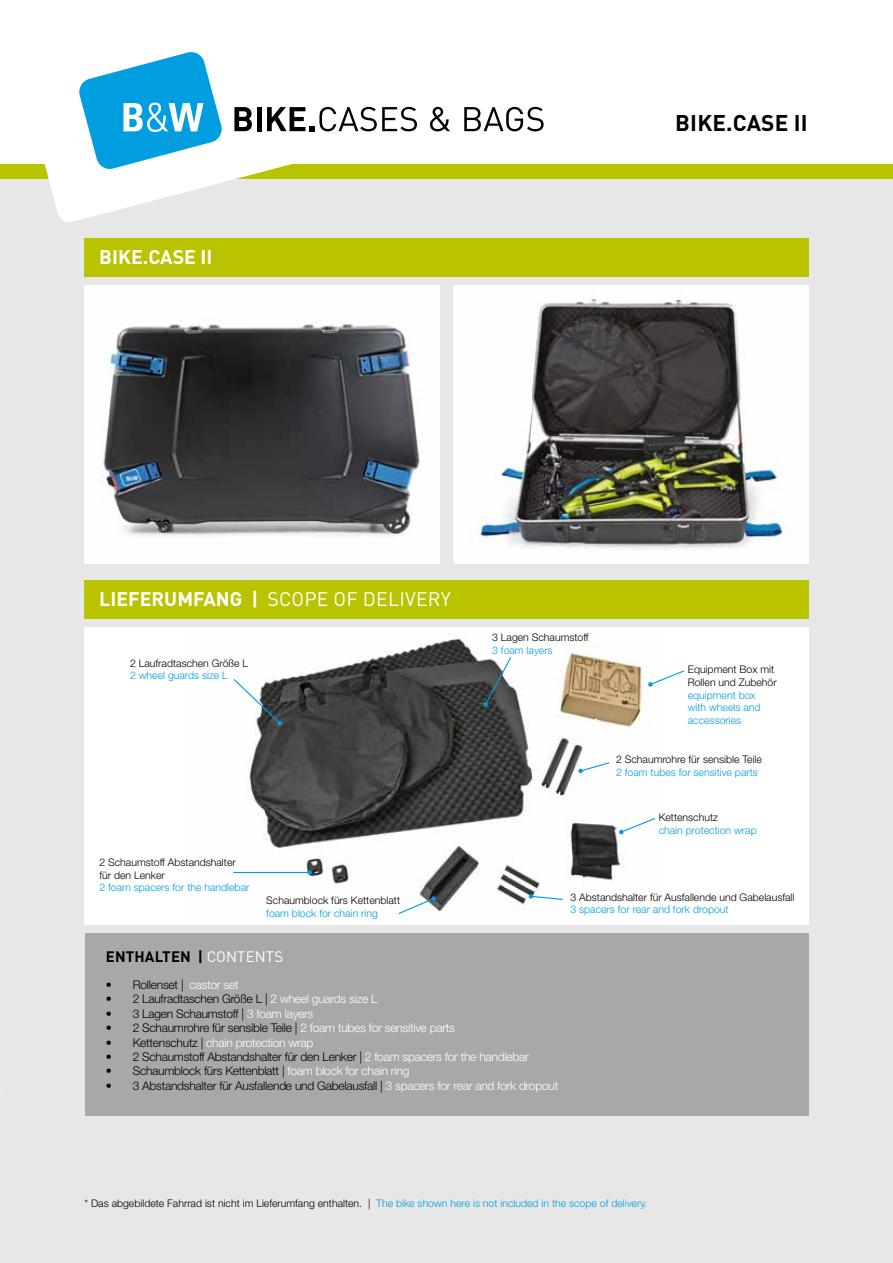
<style>
.page{position:relative;width:893px;height:1263px;background:#e7e7e8}
.page>*{position:absolute;margin:0;border:0;box-sizing:border-box;transform-origin:0 0}
.t1{font:700 22.5px "DINOT";letter-spacing:.01em;color:#000}
.t2{font:19.5px "DINOT";letter-spacing:.01em;color:#fff}
.t3{font:700 19.5px "DINOT";color:#fff}
.t4{font:700 15px "DINOT";letter-spacing:.01em;color:#000}
.t5{font:300 12px "Helvetica Neue LT Std";letter-spacing:-.02em;color:#000}
.t6{font:300 12px "Helvetica Neue LT Std";letter-spacing:-.02em;color:#fff}
.t7{font:300 10.5px/12.6px "Helvetica Neue LT Std";color:#000}
.t8{font:300 10.5px/12.6px "Helvetica Neue LT Std";color:#009ee0}
.s1{font-weight:700}
.s2{font-weight:400;color:#fff}
.s3{color:#fff}
.s4{color:#000}
.s5{color:#009ee0}
</style>
<div class="page">
<div style="left:0;top:0;width:893px;height:170px;background:#fff"></div>
<div style="left:0;top:164px;width:893px;height:15px;background:#bac300"></div>
<svg style="left:44px;top:107px;width:271px;height:115px;fill:#fff"></svg>
<svg style="left:79px;top:52px;width:144px;height:117px"></svg>
<svg style="left:234px;top:107px;width:18px;height:24px"></svg>
<hr style="left:257px;top:107px;width:4px;height:24px;background:#000">
<svg style="left:267px;top:107px;width:150px;height:24px"></svg>
<svg style="left:430px;top:107px;width:20px;height:24px"></svg>
<svg style="left:464px;top:107px;width:80px;height:24px"></svg>
<div style="left:84px;top:238px;width:724px;height:39px;background:#bac300"></div>
<div style="left:84px;top:580px;width:724px;height:39px;background:#bac300"></div>
<div style="left:85px;top:933px;width:723px;height:182px;background:#a7a8aa"></div>
<div style="left:84px;top:627px;width:724px;height:297px;background:#fff"></div>
<img style="left:233px;top:634px;width:409px;height:277px">
<div style="left:84px;top:286px;width:356px;height:278px;background:#fff"></div>
<img style="left:100px;top:320px;width:320px;height:216px">
<img style="left:454px;top:286px;width:354px;height:274px">
<hr style="left:233px;top:872px;width:77px;height:1px;background:#009ee0">
<svg style="left:307px;top:870px;width:5px;height:5px"></svg>
<svg style="left:233px;top:678px;width:49px;height:47px"></svg>
<svg style="left:483px;top:656px;width:29px;height:51px"></svg>
<svg style="left:578px;top:761px;width:33px;height:12px"></svg>
<svg style="left:619px;top:817px;width:37px;height:18px"></svg>
<svg style="left:528px;top:894px;width:36px;height:7px"></svg>
<svg style="left:397px;top:896px;width:39px;height:18px"></svg>
<svg style="left:648px;top:670px;width:37px;height:17px"></svg>
<h2 class="t3" style="left:99px;top:244px;width:115px">BIKE.CASE II</h2>
<h1 class="t1" style="left:675px;top:108px;width:134px">BIKE.CASE II</h1>
<h2 class="t2" style="left:99px;top:587px;width:353px"><span class="s1">LIEFERUMFANG |</span> SCOPE OF DELIVERY</h2>
<p class="t7" style="left:130px;top:656px;width:120px">2 Laufradtaschen Größe L</p>
<p class="t8" style="left:130px;top:669px;width:99px">2 wheel guards size L</p>
<p class="t7" style="left:99px;top:856px;width:138px">2 Schaumstoff Abstandshalter für den Lenker</p>
<p class="t8" style="left:99px;top:881px;width:151px">2 foam spacers for the handlebar</p>
<p class="t7" style="left:266px;top:894px;width:135px">Schaumblock fürs Kettenblatt</p>
<p class="t8" style="left:266px;top:907px;width:113px">foam block for chain ring</p>
<p class="t7" style="left:492px;top:631px;width:98px">3 Lagen Schaumstoff</p>
<p class="t8" style="left:492px;top:643px;width:62px">3 foam layers</p>
<p class="t7" style="left:688px;top:663px;width:90px">Equipment Box mit<br>Rollen und Zubehör</p>
<p class="t8" style="left:688px;top:688px;width:74px">equipment box with wheels and accessories</p>
<p class="t7" style="left:616px;top:753px;width:147px">2 Schaumrohre für sensible Teile</p>
<p class="t8" style="left:616px;top:765px;width:143px">2 foam tubes for sensitive parts</p>
<p class="t7" style="left:659px;top:811px;width:61px">Kettenschutz</p>
<p class="t8" style="left:659px;top:823px;width:100px">chain protection wrap</p>
<p class="t7" style="left:570px;top:890px;width:226px">3 Abstandshalter für Ausfallende und Gabelausfall</p>
<p class="t8" style="left:570px;top:903px;width:160px">3 spacers for rear and fork dropout</p>
<p class="t4" style="left:106px;top:947px;width:179px">ENTHALTEN | <span class="s2">CONTENTS</span></p>
<p class="t5" style="left:106px;top:977px;width:134px">• Rollenset | <span class="s3">castor set</span></p>
<p class="t5" style="left:106px;top:992px;width:273px">• 2 Laufradtaschen Größe L | <span class="s3">2 wheel guards size L</span></p>
<p class="t5" style="left:106px;top:1006px;width:209px">• 3 Lagen Schaumstoff | <span class="s3">3 foam layers</span></p>
<p class="t5" style="left:106px;top:1020px;width:351px">• 2 Schaumrohre für sensible Teile | <span class="s3">2 foam tubes for sensitive parts</span></p>
<p class="t6" style="left:106px;top:1035px;width:209px"><span class="s4">• Kettenschutz |</span> chain protection wrap</p>
<p class="t5" style="left:106px;top:1049px;width:425px">• 2 Schaumstoff Abstandshalter für den Lenker | <span class="s3">2 foam spacers for the handlebar</span></p>
<p class="t5" style="left:106px;top:1064px;width:305px">• Schaumblock fürs Kettenblatt | <span class="s3">foam block for chain ring</span></p>
<p class="t5" style="left:106px;top:1078px;width:454px">• 3 Abstandshalter für Ausfallende und Gabelausfall | <span class="s3">3 spacers for rear and fork dropout</span></p>
<p class="t7" style="left:84px;top:1196px;width:564px">* Das abgebildete Fahrrad ist nicht im Lieferumfang enthalten. | <span class="s5">The bike shown here is not included in the scope of delivery.</span></p>
</div>
